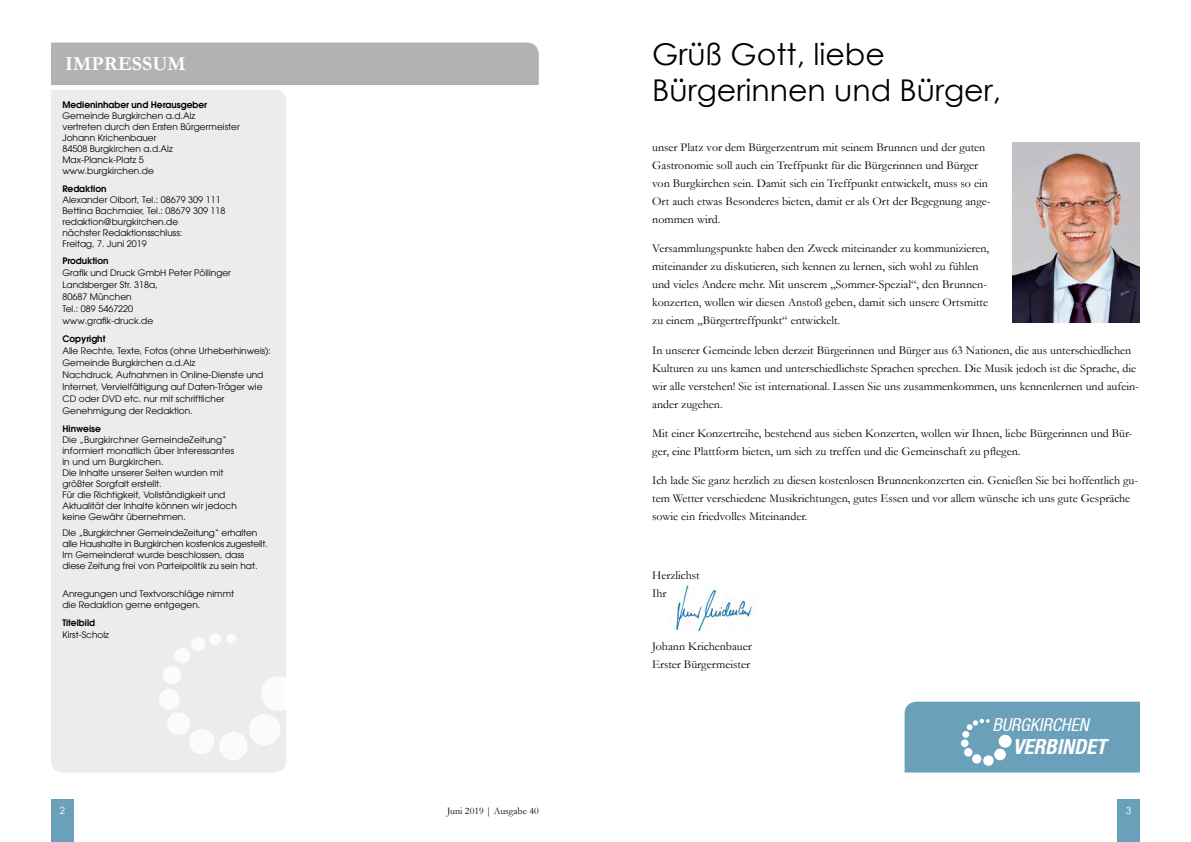
<style>
.page{position:relative;width:1191px;height:842px;background:#fff}
.page>*{position:absolute;margin:0;border:0;box-sizing:border-box;transform-origin:0 0}
.t1{font:30px/36px "Century Gothic";color:#000}
.t2{font:italic 700 condensed 20.8px "Helvetica Neue LT";color:#fff}
.t3{font:700 20px "Garamond";color:#fff}
.t4{font:italic condensed 17.9px "Helvetica Neue LT";color:#fff}
.t5{font:12px/18px "Garamond";color:#000}
.t6{font:10px "Garamond";color:#000}
.t7{font:10px "Century Gothic";color:#fff}
.t8{font:9px/11px "Avant Garde LT";color:#000}
.t9{font:600 9px "Avant Garde LT";color:#000}
</style>
<div class="page">
<div style="left:51px;top:799px;width:23px;height:43px;background:#6ba0bb"></div>
<div style="left:1117px;top:799px;width:23px;height:43px;background:#6ba0bb"></div>
<img style="left:675px;top:584px;width:82px;height:49px">
<div style="left:904px;top:702px;width:236px;height:70px;background:#6ba0bb"></div>
<div style="left:51px;top:43px;width:488px;height:42px;background:#b1b2b3"></div>
<div style="left:51px;top:90px;width:235px;height:682px;background:#ececed"></div>
<div style="left:261px;top:676px;width:35px;height:35px;background:#fff;border-radius:50%"></div>
<div style="left:249px;top:714px;width:31px;height:31px;background:#fff;border-radius:50%"></div>
<div style="left:219px;top:732px;width:28px;height:28px;background:#fff;border-radius:50%"></div>
<div style="left:189px;top:729px;width:25px;height:25px;background:#fff;border-radius:50%"></div>
<div style="left:167px;top:712px;width:23px;height:23px;background:#fff;border-radius:50%"></div>
<div style="left:159px;top:689px;width:20px;height:20px;background:#fff;border-radius:50%"></div>
<div style="left:163px;top:666px;width:18px;height:18px;background:#fff;border-radius:50%"></div>
<div style="left:175px;top:648px;width:15px;height:15px;background:#fff;border-radius:50%"></div>
<div style="left:191px;top:637px;width:14px;height:14px;background:#fff;border-radius:50%"></div>
<div style="left:209px;top:633px;width:12px;height:12px;background:#fff;border-radius:50%"></div>
<div style="left:226px;top:634px;width:10px;height:10px;background:#fff;border-radius:50%"></div>
<img style="left:1012px;top:143px;width:127px;height:180px">
<h3 class="t3" style="left:65px;top:50px;width:122px">IMPRESSUM</h3>
<p class="t9" style="left:62px;top:99px;width:146px">Medieninhaber und Herausgeber</p>
<p class="t8" style="left:62px;top:110px;width:179px">Gemeinde Burgkirchen a.d.Alz<br>vertreten durch den Ersten Bürgermeister<br>Johann Krichenbauer<br>84508 Burgkirchen a.d.Alz<br>Max-Planck-Platz 5<br>www.burgkirchen.de</p>
<p class="t9" style="left:62px;top:182px;width:46px">Redaktion</p>
<p class="t8" style="left:62px;top:194px;width:165px">Alexander Olbort, Tel.: 08679 309 111<br>Bettina Bachmaier, Tel.: 08679 309 118 redaktion@burgkirchen.de<br>nächster Redaktionsschluss:<br>Freitag, 7. Juni 2019</p>
<p class="t9" style="left:62px;top:255px;width:48px">Produktion</p>
<p class="t8" style="left:62px;top:267px;width:170px;line-height:12px">Grafik und Druck GmbH Peter Pöllinger<br>Landsberger Str. 318a,<br>80687 München<br>Tel.: 089 5467220<br>www.grafik-druck.de</p>
<p class="t9" style="left:62px;top:333px;width:45px">Copyright</p>
<p class="t8" style="left:62px;top:345px;width:210px;line-height:12px">Alle Rechte, Texte, Fotos (ohne Urheberhinweis):<br>Gemeinde Burgkirchen a.d.Alz<br>Nachdruck, Aufnahmen in Online-Dienste und Internet, Vervielfältigung auf Daten-Träger wie CD oder DVD etc. nur mit schriftlicher Genehmigung der Redaktion.</p>
<p class="t9" style="left:62px;top:422px;width:40px">Hinweise</p>
<p class="t8" style="left:62px;top:434px;width:176px">Die „Burgkirchner GemeindeZeitung“ informiert monatlich über Interessantes in und um Burgkirchen.<br>Die Inhalte unserer Seiten wurden mit größter Sorgfalt erstellt.<br>Für die Richtigkeit, Vollständigkeit und Aktualität der Inhalte können wir jedoch keine Gewähr übernehmen.</p>
<p class="t8" style="left:62px;top:527px;width:207px">Die „Burgkirchner GemeindeZeitung“ erhalten alle Haushalte in Burgkirchen kostenlos zugestellt.<br>Im Gemeinderat wurde beschlossen, dass diese Zeitung frei von Parteipolitik zu sein hat.</p>
<p class="t8" style="left:62px;top:588px;width:173px">Anregungen und Textvorschläge nimmt die Redaktion gerne entgegen.</p>
<p class="t9" style="left:62px;top:616px;width:34px">Titelbild</p>
<p class="t8" style="left:62px;top:629px;width:48px">Kirst-Scholz</p>
<h1 class="t1" style="left:652px;top:36px;width:350px">Grüß Gott, liebe<br>Bürgerinnen und Bürger,</h1>
<p class="t5" style="left:652px;top:138px;width:340px">unser Platz vor dem Bürgerzentrum mit seinem Brunnen und der guten Gastronomie soll auch ein Treffpunkt für die Bürgerinnen und Bürger von Burgkirchen sein. Damit sich ein Treffpunkt entwickelt, muss so ein Ort auch etwas Besonderes bieten, damit er als Ort der Begegnung ange&shy;nommen wird.</p>
<p class="t5" style="left:652px;top:239px;width:338px">Versammlungspunkte haben den Zweck miteinander zu kommunizieren, miteinander zu diskutieren, sich kennen zu lernen, sich wohl zu fühlen und vieles Andere mehr. Mit unserem „Sommer-Spezial“, den Brunnen&shy;konzerten, wollen wir diesen Anstoß geben, damit sich unsere Ortsmitte zu einem „Bürgertreffpunkt“ entwickelt.</p>
<p class="t5" style="left:652px;top:341px;width:488px">In unserer Gemeinde leben derzeit Bürgerinnen und Bürger aus 63 Nationen, die aus unterschiedlichen Kulturen zu uns kamen und unterschiedlichste Sprachen sprechen. Die Musik jedoch ist die Sprache, die wir alle verstehen! Sie ist international. Lassen Sie uns zusammenkommen, uns kennenlernen und aufein&shy;ander zugehen.</p>
<p class="t5" style="left:652px;top:424px;width:482px">Mit einer Konzertreihe, bestehend aus sieben Konzerten, wollen wir Ihnen, liebe Bürgerinnen und Bür&shy;ger, eine Plattform bieten, um sich zu treffen und die Gemeinschaft zu pflegen.</p>
<p class="t5" style="left:652px;top:471px;width:487px">Ich lade Sie ganz herzlich zu diesen kostenlosen Brunnenkonzerten ein. Genießen Sie bei hoffentlich gu&shy;tem Wetter verschiedene Musikrichtungen, gutes Essen und vor allem wünsche ich uns gute Gespräche sowie ein friedvolles Miteinander.</p>
<p class="t5" style="left:652px;top:566px;width:49px">Herzlichst<br>Ihr</p>
<p class="t5" style="left:652px;top:637px;width:101px">Johann Krichenbauer<br>Erster Bürgermeister</p>
<h3 class="t4" style="left:992px;top:715px;width:98px">BURGKIRCHEN</h3>
<h2 class="t2" style="left:1012px;top:734px;width:95px">VERBINDET</h2>
<p class="t7" style="left:60px;top:803px;width:7px">2</p>
<p class="t6" style="left:447px;top:804px;width:93px">Juni 2019 | Ausgabe 40</p>
<p class="t7" style="left:1125px;top:803px;width:7px">3</p>
</div>
